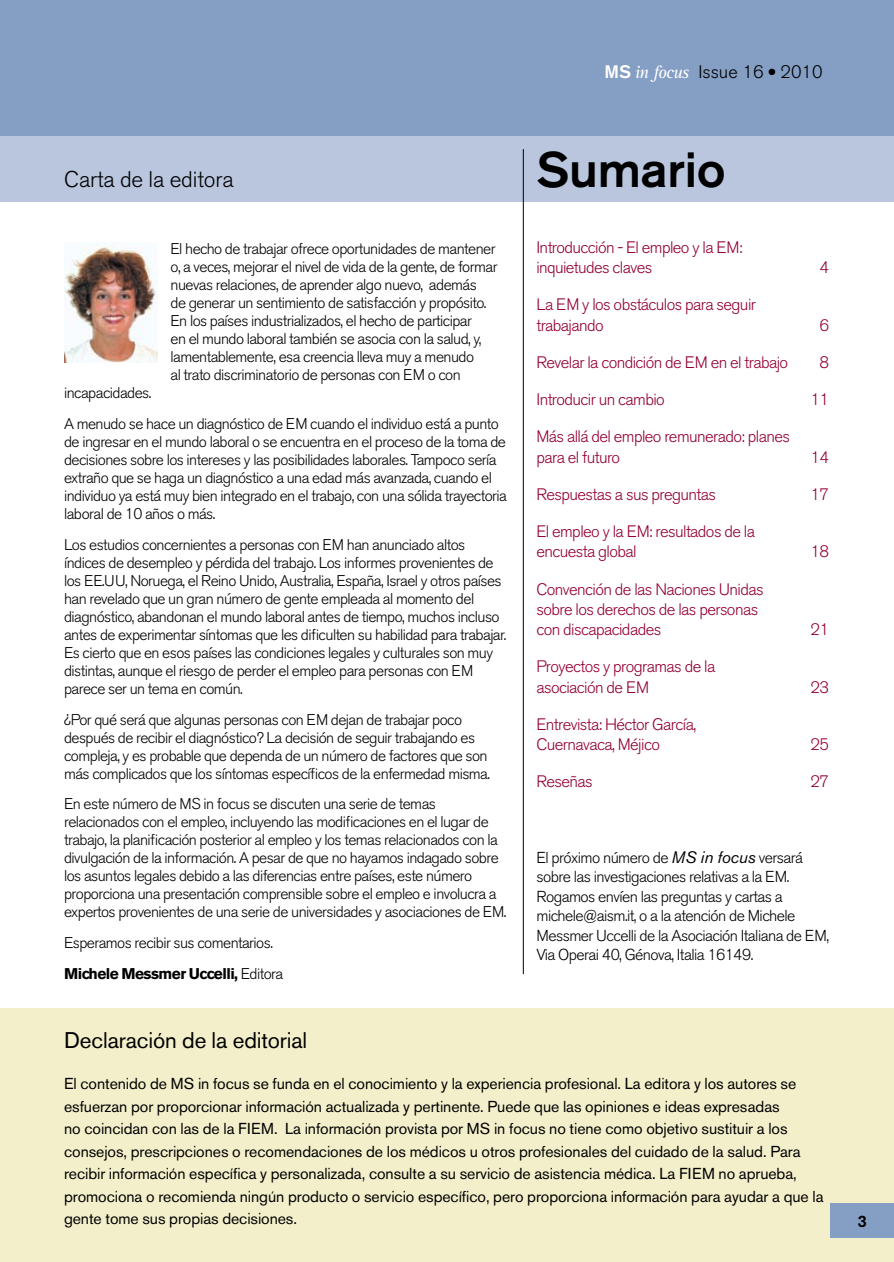
<style>
.page{position:relative;width:894px;height:1262px;background:#fff}
.page>*{position:absolute;margin:0;border:0;box-sizing:border-box;transform-origin:0 0}
.t1{font:500 49.5px "Akzidenz Grotesk BE";letter-spacing:-.005em;color:#000}
.t2{font:22.5px "Akzidenz Grotesk BE";letter-spacing:-.005em;color:#000}
.t3{font:300 22.5px "Akzidenz Grotesk BE";letter-spacing:-.005em;color:#000}
.t4{font:300 18px "Akzidenz Grotesk BE";color:#000}
.t5{font:300 16.5px/20.2px "Akzidenz Grotesk BE";letter-spacing:-.035em;color:#940031}
.t6{font:500 16.5px "Akzidenz Grotesk BE";color:#000}
.t7{font:15.75px/22.5px "Akzidenz Grotesk BE";letter-spacing:-.005em;color:#000}
.t8{font:300 15.75px/19.5px "Akzidenz Grotesk BE";letter-spacing:-.035em;color:#000}
.t9{font:300 15.45px/18px "Akzidenz Grotesk BE";letter-spacing:-.035em;color:#000}
.s1{font-weight:700}
.s2{font-weight:500;color:#fff}
.s3{font-family:"Rotis Serif";font-weight:400;font-style:italic;color:#fff}
.s4{font-weight:400;font-style:italic;font-size:16.5px}
</style>
<div class="page">
<div style="left:0;top:0;width:893px;height:136px;background:#859ec4"></div>
<div style="left:0;top:136px;width:893px;height:66px;background:#bac6de"></div>
<div style="left:0;top:1008px;width:893px;height:254px;background:#f4efcb"></div>
<div style="left:829px;top:1204px;width:64px;height:34px;background:#859ec4"></div>
<img style="left:64px;top:243px;width:94px;height:120px">
<hr style="left:523px;top:149px;width:1px;height:825px;background:#000">
<p class="t3" style="left:64px;top:167px;width:171px">Carta de la editora</p>
<p class="t9" style="left:170px;top:240px;width:328px">El hecho de trabajar ofrece oportunidades de mantener o, a veces, mejorar el nivel de vida de la gente, de formar nuevas relaciones, de aprender algo nuevo, además<br>de generar un sentimiento de satisfacción y propósito.<br>En los países industrializados, el hecho de participar<br>en el mundo laboral también se asocia con la salud, y, lamentablemente, esa creencia lleva muy a menudo<br>al trato discriminatorio de personas con EM o con</p>
<p class="t9" style="left:64px;top:378px;width:436px;line-height:30.8px">incapacidades.<br>A menudo se hace un diagnóstico de EM cuando el individuo está a punto</p>
<p class="t9" style="left:64px;top:433px;width:444px">de ingresar en el mundo laboral o se encuentra en el proceso de la toma de decisiones sobre los intereses y las posibilidades laborales. Tampoco sería extraño que se haga un diagnóstico a una edad más avanzada, cuando el individuo ya está muy bien integrado en el trabajo, con una sólida trayectoria laboral de 10 años o más.</p>
<p class="t9" style="left:64px;top:536px;width:443px">Los estudios concernientes a personas con EM han anunciado altos índices de desempleo y pérdida del trabajo. Los informes provenientes de los EE.UU, Noruega, el Reino Unido, Australia, España, Israel y otros países han revelado que un gran número de gente empleada al momento del diagnóstico, abandonan el mundo laboral antes de tiempo, muchos incluso antes de experimentar síntomas que les dificulten su habilidad para trabajar.<br>Es cierto que en esos países las condiciones legales y culturales son muy distintas, aunque el riesgo de perder el empleo para personas con EM parece ser un tema en común.</p>
<p class="t9" style="left:64px;top:710px;width:427px">¿Por qué será que algunas personas con EM dejan de trabajar poco después de recibir el diagnóstico? La decisión de seguir trabajando es compleja, y es probable que dependa de un número de factores que son más complicados que los síntomas específicos de la enfermedad misma.</p>
<p class="t9" style="left:64px;top:795px;width:443px">En este número de MS in focus se discuten una serie de temas relacionados con el empleo, incluyendo las modificaciones en el lugar de trabajo, la planificación posterior al empleo y los temas relacionados con la divulgación de la información. A pesar de que no hayamos indagado sobre los asuntos legales debido a las diferencias entre países, este número proporciona una presentación comprensible sobre el empleo e involucra a expertos provenientes de una serie de universidades y asociaciones de EM.</p>
<p class="t9" style="left:64px;top:928px;width:221px;line-height:30.8px">Esperamos recibir sus comentarios.<br><span class="s1">Michele Messmer Uccelli,</span> Editora</p>
<p class="t4" style="left:604px;top:62px;width:219px"><span class="s2">MS</span> <span class="s3">in focus</span> Issue 16 ● 2010</p>
<p class="t1" style="left:536px;top:139px;width:191px">Sumario</p>
<p class="t5" style="left:536px;top:237px;width:207px">Introducción - El empleo y la EM: inquietudes claves</p>
<p class="t5" style="left:536px;top:295px;width:221px">La EM y los obstáculos para seguir trabajando</p>
<p class="t5" style="left:819px;top:258px;width:11px">4</p>
<p class="t5" style="left:819px;top:315px;width:11px">6</p>
<p class="t5" style="left:536px;top:352px;width:253px">Revelar la condición de EM en el trabajo</p>
<p class="t5" style="left:819px;top:352px;width:11px">8</p>
<p class="t5" style="left:536px;top:390px;width:130px">Introducir un cambio</p>
<p class="t5" style="left:810px;top:390px;width:20px">11</p>
<p class="t5" style="left:536px;top:427px;width:255px">Más allá del empleo remunerado: planes para el futuro</p>
<p class="t5" style="left:810px;top:447px;width:20px">14</p>
<p class="t5" style="left:536px;top:484px;width:181px">Respuestas a sus preguntas</p>
<p class="t5" style="left:810px;top:484px;width:20px">17</p>
<p class="t5" style="left:536px;top:522px;width:220px">El empleo y la EM: resultados de la encuesta global</p>
<p class="t5" style="left:810px;top:542px;width:20px">18</p>
<p class="t5" style="left:536px;top:579px;width:229px">Convención de las Naciones Unidas sobre los derechos de las personas con discapacidades</p>
<p class="t5" style="left:536px;top:657px;width:180px">Proyectos y programas de la asociación de EM</p>
<p class="t5" style="left:536px;top:714px;width:161px">Entrevista: Héctor García,<br>Cuernavaca, Méjico</p>
<p class="t5" style="left:810px;top:620px;width:20px">21</p>
<p class="t5" style="left:810px;top:677px;width:20px">23</p>
<p class="t5" style="left:810px;top:735px;width:20px">25</p>
<p class="t5" style="left:536px;top:772px;width:58px">Reseñas</p>
<p class="t5" style="left:810px;top:772px;width:20px">27</p>
<p class="t8" style="left:536px;top:848px;width:294px">El próximo número de <span class="s4">MS in focus</span> versará sobre las investigaciones relativas a la EM.<br>Rogamos envíen las preguntas y cartas a michele@aism.it, o a la atención de Michele Messmer Uccelli de la Asociación Italiana de EM, Via Operai 40, Génova, Italia 16149.</p>
<p class="t2" style="left:64px;top:1027px;width:245px">Declaración de la editorial</p>
<p class="t7" style="left:64px;top:1073px;width:760px">El contenido de MS in focus se funda en el conocimiento y la experiencia profesional. La editora y los autores se esfuerzan por proporcionar información actualizada y pertinente. Puede que las opiniones e ideas expresadas<br>no coincidan con las de la FIEM. La información provista por MS in focus no tiene como objetivo sustituir a los consejos, prescripciones o recomendaciones de los médicos u otros profesionales del cuidado de la salud. Para recibir información específica y personalizada, consulte a su servicio de asistencia médica. La FIEM no aprueba, promociona o recomienda ningún producto o servicio específico, pero proporciona información para ayudar a que la gente tome sus propias decisiones.</p>
<p class="t6" style="left:857px;top:1211px;width:11px">3</p>
</div>
